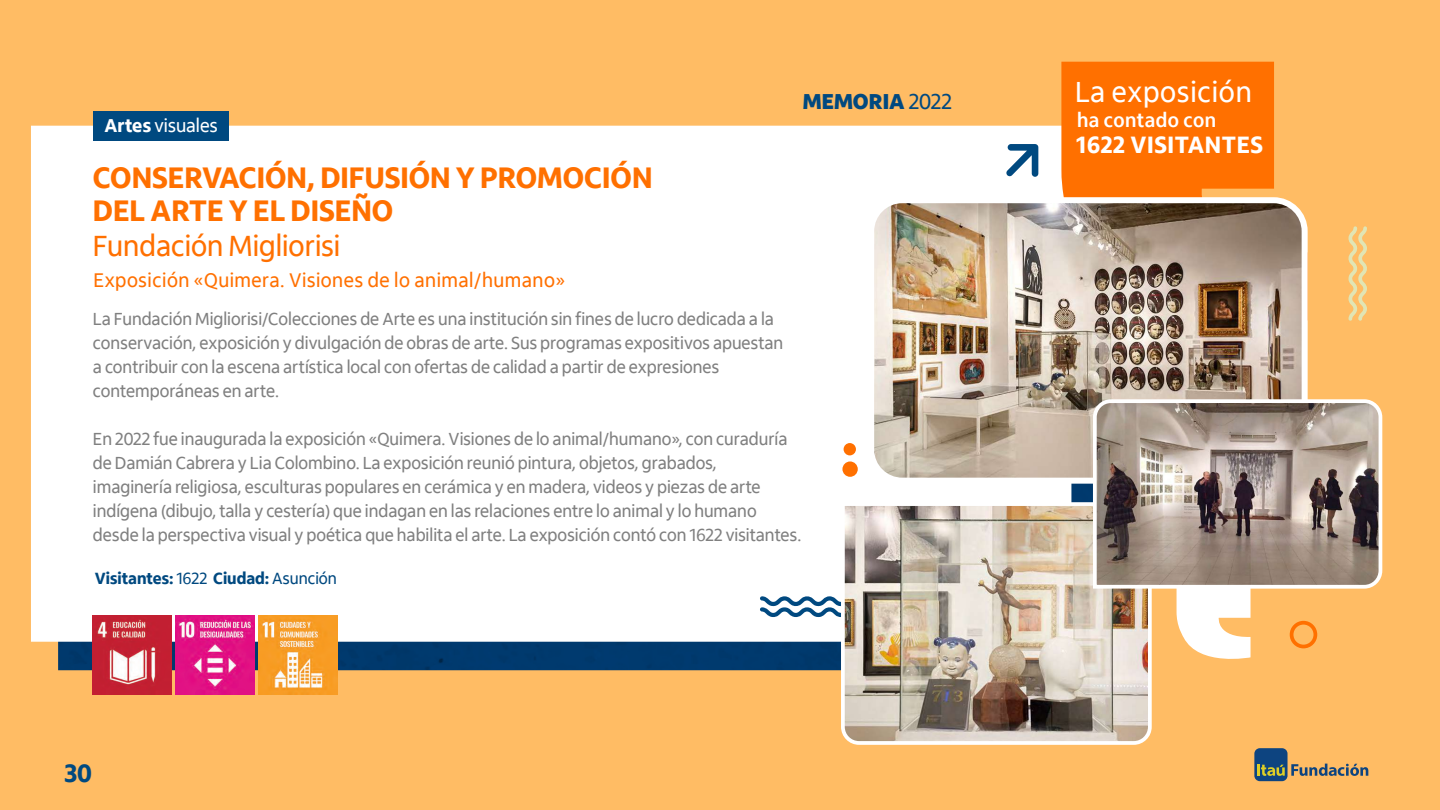
<style>
.page{position:relative;width:1440px;height:810px;background:#fff}
.page>*{position:absolute;margin:0;border:0;box-sizing:border-box;transform-origin:0 0}
.t1{font:800 30.53px/33px "Itau Display";color:#ff7000}
.t2{font:30px "Itau Display";color:#ff7000}
.t3{font:29.85px "Itau Display";letter-spacing:.025em;color:#fff}
.t4{font:800 25.95px "Itau Display";color:#004980}
.t5{font:800 24.38px "Itau Display";letter-spacing:.025em;color:#fff}
.t6{font:800 22.27px "Itau Display";color:#004980}
.t7{font:20.33px "Itau Display";letter-spacing:.025em;color:#ff7000}
.t8{font:700 20.33px "Itau Display";letter-spacing:.025em;color:#fff}
.t9{font:19.2px "Itau Display";color:#fff}
.t10{font:18px/24px "Itau Display";color:#808080}
.t11{font:800 16.73px "Itau Display";color:#004980}
.s1{font-weight:800}
.s2{font-weight:400}
</style>
<div class="page">
<div style="left:1px;top:0;width:1439px;height:810px;background:#ffbc64"></div>
<div style="left:58px;top:487px;width:1033px;height:183px;background:#00396e"></div>
<div style="left:31px;top:126px;width:1040px;height:516px;background:#fff"></div>
<div style="left:1290px;top:621px;width:27px;height:27px;border:4px solid #ff7000;border-radius:50%"></div>
<div style="left:842px;top:461px;width:16px;height:16px;background:#ff7000;border-radius:50%"></div>
<div style="left:844px;top:443px;width:12px;height:12px;background:#ff7000;border-radius:50%"></div>
<svg style="left:1006px;top:144px;width:32px;height:33px"></svg>
<svg style="left:760px;top:596px;width:79px;height:21px"></svg>
<svg style="left:1177px;top:591px;width:74px;height:68px"></svg>
<div style="left:1061px;top:62px;width:213px;height:132px;background:#ff7000"></div>
<img style="left:865px;top:194px;width:443px;height:293px">
<img style="left:839px;top:500px;width:313px;height:245px">
<svg style="left:1091px;top:397px;width:292px;height:194px"></svg>
<svg style="left:1348px;top:226px;width:19px;height:95px"></svg>
<div style="left:93px;top:112px;width:136px;height:29px;background:#004980"></div>
<img style="left:93px;top:616px;width:79px;height:79px">
<img style="left:176px;top:616px;width:79px;height:79px">
<img style="left:259px;top:616px;width:79px;height:79px">
<div style="left:1254px;top:748px;width:34px;height:33px;background:#0d4480;border-radius:6px"></div>
<svg style="left:1257px;top:765px;width:28px;height:11px"></svg>
<svg style="left:1291px;top:764px;width:77px;height:12px"></svg>
<p class="t9" style="left:104px;top:114px;width:115px"><span class="s1">Artes</span> visuales</p>
<h1 class="t1" style="left:93px;top:162px;width:561px">CONSERVACIÓN, DIFUSIÓN Y PROMOCIÓN<br>DEL ARTE Y EL DISEÑO</h1>
<h2 class="t2" style="left:93px;top:228px;width:249px">Fundación Migliorisi</h2>
<p class="t7" style="left:93px;top:268px;width:473px">Exposición «Quimera. Visiones de lo animal/humano»</p>
<p class="t6" style="left:803px;top:89px;width:151px">MEMORIA <span class="s2">2022</span></p>
<p class="t10" style="left:93px;top:307px;width:692px">La Fundación Migliorisi/Colecciones de Arte es una institución sin fines de lucro dedicada a la conservación, exposición y divulgación de obras de arte. Sus programas expositivos apuestan a contribuir con la escena artística local con ofertas de calidad a partir de expresiones contemporáneas en arte.</p>
<p class="t10" style="left:93px;top:427px;width:710px">En 2022 fue inaugurada la exposición «Quimera. Visiones de lo animal/humano», con curaduría de Damián Cabrera y Lia Colombino. La exposición reunió pintura, objetos, grabados,<br>imaginería religiosa, esculturas populares en cerámica y en madera, videos y piezas de arte indígena (dibujo, talla y cestería) que indagan en las relaciones entre lo animal y lo humano desde la perspectiva visual y poética que habilita el arte. La exposición contó con 1622 visitantes.</p>
<p class="t11" style="left:95px;top:569px;width:244px">Visitantes: <span class="s2">1622</span> Ciudad: <span class="s2">Asunción</span></p>
<h3 class="t4" style="left:65px;top:758px;width:29px">30</h3>
<h3 class="t3" style="left:1075px;top:75px;width:178px">La exposición</h3>
<p class="t8" style="left:1077px;top:108px;width:141px">ha contado con</p>
<h3 class="t5" style="left:1076px;top:130px;width:188px">1622 VISITANTES</h3>
</div>
